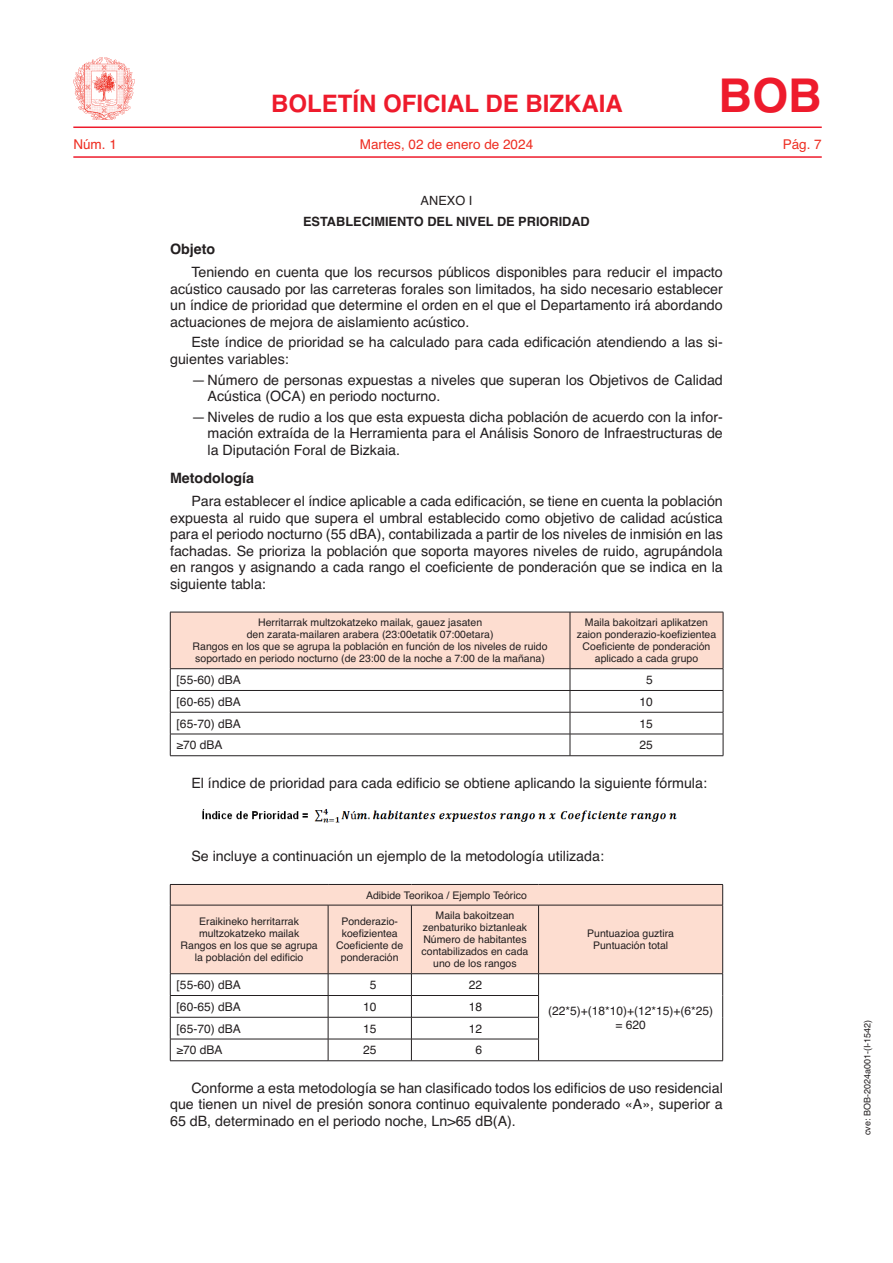
<style>
.page{position:relative;width:893px;height:1263px;background:#fff}
.page>*{position:absolute;margin:0;border:0;box-sizing:border-box;transform-origin:0 0}
.t1{font:700 46.5px "Helvetica";color:#ee1b2c}
.t2{font:700 24px "Helvetica";color:#ee1b2c}
.t3{font:14.25px/16.5px "Helvetica";color:#231f20;text-align:justify}
.t4{font:700 14.25px "Helvetica";color:#231f20}
.t5{font:13.5px "Helvetica";color:#ee2e22}
.t6{font:700 12.75px "Helvetica";color:#231f20}
.t7{font:12.75px "Helvetica";color:#231f20}
.t8{font:12px/13.5px "Helvetica";color:#231f20;text-align:center}
.t9{font:10.5px/12px "Helvetica";color:#231f20;text-align:center}
.t10{font:9px "Helvetica";color:#231f20}
</style>
<div class="page">
<hr style="left:73px;top:126px;width:749px;height:2px;background:#ee1b2c">
<hr style="left:73px;top:156px;width:749px;height:2px;background:#ee1b2c">
<img style="left:74px;top:58px;width:61px;height:61px">
<svg style="left:170px;top:613px;width:554px;height:142px"></svg>
<hr style="left:170px;top:755px;width:400px;height:1px;background:#231f20">
<hr style="left:570px;top:755px;width:153px;height:1px;background:#231f20">
<hr style="left:170px;top:612px;width:400px;height:1px;background:#231f20">
<hr style="left:170px;top:612px;width:1px;height:56px;background:#231f20">
<hr style="left:570px;top:612px;width:153px;height:1px;background:#231f20">
<hr style="left:723px;top:612px;width:1px;height:56px;background:#231f20">
<hr style="left:170px;top:668px;width:400px;height:1px;background:#231f20">
<hr style="left:570px;top:668px;width:153px;height:1px;background:#231f20">
<img style="left:202px;top:809px;width:475px;height:14px">
<div style="left:171px;top:885px;width:551px;height:88px;background:#fdddd0"></div>
<hr style="left:170px;top:905px;width:158px;height:1px;background:#231f20">
<hr style="left:328px;top:905px;width:83px;height:1px;background:#231f20">
<hr style="left:328px;top:905px;width:1px;height:68px;background:#231f20">
<hr style="left:411px;top:905px;width:128px;height:1px;background:#231f20">
<hr style="left:411px;top:905px;width:1px;height:68px;background:#231f20">
<hr style="left:539px;top:905px;width:184px;height:1px;background:#231f20">
<hr style="left:538px;top:905px;width:1px;height:68px;background:#231f20">
<hr style="left:170px;top:995px;width:158px;height:1px;background:#231f20">
<hr style="left:328px;top:995px;width:83px;height:1px;background:#231f20">
<hr style="left:411px;top:995px;width:128px;height:1px;background:#231f20">
<hr style="left:170px;top:1017px;width:158px;height:1px;background:#231f20">
<hr style="left:328px;top:1017px;width:83px;height:1px;background:#231f20">
<hr style="left:411px;top:1017px;width:128px;height:1px;background:#231f20">
<hr style="left:170px;top:1039px;width:158px;height:1px;background:#231f20">
<hr style="left:328px;top:1039px;width:83px;height:1px;background:#231f20">
<svg style="left:328px;top:974px;width:1px;height:86px"></svg>
<hr style="left:411px;top:1039px;width:128px;height:1px;background:#231f20">
<svg style="left:411px;top:974px;width:1px;height:86px"></svg>
<svg style="left:538px;top:974px;width:1px;height:86px"></svg>
<svg style="left:170px;top:974px;width:1px;height:86px"></svg>
<svg style="left:722px;top:974px;width:1px;height:86px"></svg>
<hr style="left:170px;top:1060px;width:158px;height:1px;background:#231f20">
<hr style="left:328px;top:1060px;width:83px;height:1px;background:#231f20">
<hr style="left:411px;top:1060px;width:128px;height:1px;background:#231f20">
<hr style="left:539px;top:1060px;width:184px;height:1px;background:#231f20">
<hr style="left:170px;top:884px;width:158px;height:1px;background:#231f20">
<svg style="left:170px;top:885px;width:1px;height:20px"></svg>
<hr style="left:328px;top:884px;width:83px;height:1px;background:#231f20">
<hr style="left:411px;top:884px;width:128px;height:1px;background:#231f20">
<hr style="left:539px;top:884px;width:184px;height:1px;background:#231f20">
<svg style="left:722px;top:885px;width:1px;height:20px"></svg>
<hr style="left:170px;top:905px;width:1px;height:68px;background:#231f20">
<hr style="left:722px;top:905px;width:1px;height:68px;background:#231f20">
<hr style="left:170px;top:973px;width:158px;height:1px;background:#231f20">
<hr style="left:328px;top:973px;width:83px;height:1px;background:#231f20">
<hr style="left:411px;top:973px;width:128px;height:1px;background:#231f20">
<hr style="left:539px;top:973px;width:184px;height:1px;background:#231f20">
<h2 class="t2" style="left:271px;top:84px;width:353px">BOLETÍN OFICIAL DE BIZKAIA</h2>
<h1 class="t1" style="left:718px;top:58px;width:105px">BOB</h1>
<p class="t5" style="left:73px;top:134px;width:45px">Núm. 1</p>
<p class="t5" style="left:360px;top:134px;width:175px">Martes, 02 de enero de 2024</p>
<p class="t5" style="left:783px;top:134px;width:41px">Pág. 7</p>
<p class="t7" style="left:421px;top:191px;width:53px">ANEXO I</p>
<p class="t6" style="left:303px;top:211px;width:288px">ESTABLECIMIENTO DEL NIVEL DE PRIORIDAD</p>
<p class="t4" style="left:170px;top:238px;width:47px">Objeto</p>
<p class="t3" style="left:170px;top:264px;width:554px;text-indent:21px">Teniendo en cuenta que los recursos públicos disponibles para reducir el impacto acústico causado por las carreteras forales son limitados, ha sido necesario establecer un índice de prioridad que determine el orden en el que el Departamento irá abordando actuaciones de mejora de aislamiento acústico.</p>
<p class="t3" style="left:170px;top:335px;width:554px;text-indent:21px">Este índice de prioridad se ha calculado para cada edificación atendiendo a las si&shy;guientes variables:</p>
<p class="t3" style="left:208px;top:372px;width:517px;text-indent:-16px">— Número de personas expuestas a niveles que superan los Objetivos de Calidad<br>Acústica (OCA) en periodo nocturno.</p>
<p class="t3" style="left:208px;top:409px;width:517px;text-indent:-16px">— Niveles de rudio a los que esta expuesta dicha población de acuerdo con la infor&shy;mación extraída de la Herramienta para el Análisis Sonoro de Infraestructuras de la Diputación Foral de Bizkaia.</p>
<p class="t4" style="left:170px;top:467px;width:85px">Metodología</p>
<p class="t3" style="left:170px;top:493px;width:554px;text-indent:21px">Para establecer el índice aplicable a cada edificación, se tiene en cuenta la población expuesta al ruido que supera el umbral establecido como objetivo de calidad acústica para el periodo nocturno (55 dBA), contabilizada a partir de los niveles de inmisión en las fachadas. Se prioriza la población que soporta mayores niveles de ruido, agrupándola en rangos y asignando a cada rango el coeficiente de ponderación que se indica en la siguiente tabla:</p>
<p class="t9" style="left:193px;top:617px;width:356px">Herritarrak multzokatzeko mailak, gauez jasaten<br>den zarata-mailaren arabera (23:00etatik 07:00etara)<br>Rangos en los que se agrupa la población en función de los niveles de ruido soportado en periodo nocturno (de 23:00 de la noche a 7:00 de la mañana)</p>
<p class="t9" style="left:577px;top:617px;width:141px">Maila bakoitzari aplikatzen zaion ponderazio-koefizientea<br>Coeficiente de ponderación aplicado a cada grupo</p>
<p class="t8" style="left:177px;top:673px;width:66px">[55-60) dBA</p>
<p class="t8" style="left:646px;top:673px;width:8px">5</p>
<p class="t8" style="left:177px;top:695px;width:66px">[60-65) dBA</p>
<p class="t8" style="left:639px;top:695px;width:15px">10</p>
<p class="t8" style="left:177px;top:717px;width:66px">[65-70) dBA</p>
<p class="t8" style="left:639px;top:717px;width:15px">15</p>
<p class="t8" style="left:177px;top:739px;width:47px">≥70 dBA</p>
<p class="t8" style="left:639px;top:739px;width:15px">25</p>
<p class="t3" style="left:191px;top:775px;width:517px">El índice de prioridad para cada edificio se obtiene aplicando la siguiente fórmula:</p>
<p class="t3" style="left:191px;top:848px;width:414px">Se incluye a continuación un ejemplo de la metodología utilizada:</p>
<p class="t9" style="left:366px;top:889px;width:162px">Adibide Teorikoa / Ejemplo Teórico</p>
<p class="t9" style="left:181px;top:916px;width:139px">Eraikineko herritarrak multzokatzeko mailak<br>Rangos en los que se agrupa la población del edificio</p>
<p class="t9" style="left:336px;top:916px;width:69px">Ponderazio&shy;koefizientea<br>Coeficiente de ponderación</p>
<p class="t9" style="left:422px;top:910px;width:108px">Maila bakoitzean zenbaturiko biztanleak<br>Número de habitantes contabilizados en cada uno de los rangos</p>
<p class="t9" style="left:587px;top:928px;width:88px">Puntuazioa guztira<br>Puntuación total</p>
<p class="t8" style="left:177px;top:978px;width:66px">[55-60) dBA</p>
<p class="t8" style="left:370px;top:978px;width:8px">5</p>
<p class="t8" style="left:469px;top:978px;width:15px">22</p>
<p class="t8" style="left:177px;top:1000px;width:66px">[60-65) dBA</p>
<p class="t8" style="left:363px;top:1000px;width:15px">10</p>
<p class="t8" style="left:469px;top:1000px;width:15px">18</p>
<p class="t8" style="left:177px;top:1022px;width:66px">[65-70) dBA</p>
<p class="t8" style="left:363px;top:1022px;width:15px">15</p>
<p class="t8" style="left:469px;top:1022px;width:15px">12</p>
<p class="t8" style="left:177px;top:1044px;width:47px">≥70 dBA</p>
<p class="t8" style="left:363px;top:1044px;width:15px">25</p>
<p class="t8" style="left:476px;top:1044px;width:8px">6</p>
<p class="t3" style="left:170px;top:1080px;width:554px;text-indent:21px">Conforme a esta metodología se han clasificado todos los edificios de uso residencial que tienen un nivel de presión sonora continuo equivalente ponderado «A», superior a 65 dB, determinado en el periodo noche, Ln&gt;65 dB(A).</p>
<p class="t8" style="left:548px;top:1004px;width:167px">(22*5)+(18*10)+(12*15)+(6*25) = 620</p>
<p class="t10" style="left:860px;top:1135px;width:117px;rotate:-90deg">cve: BOB-2024a001-(I-1542)</p>
</div>
